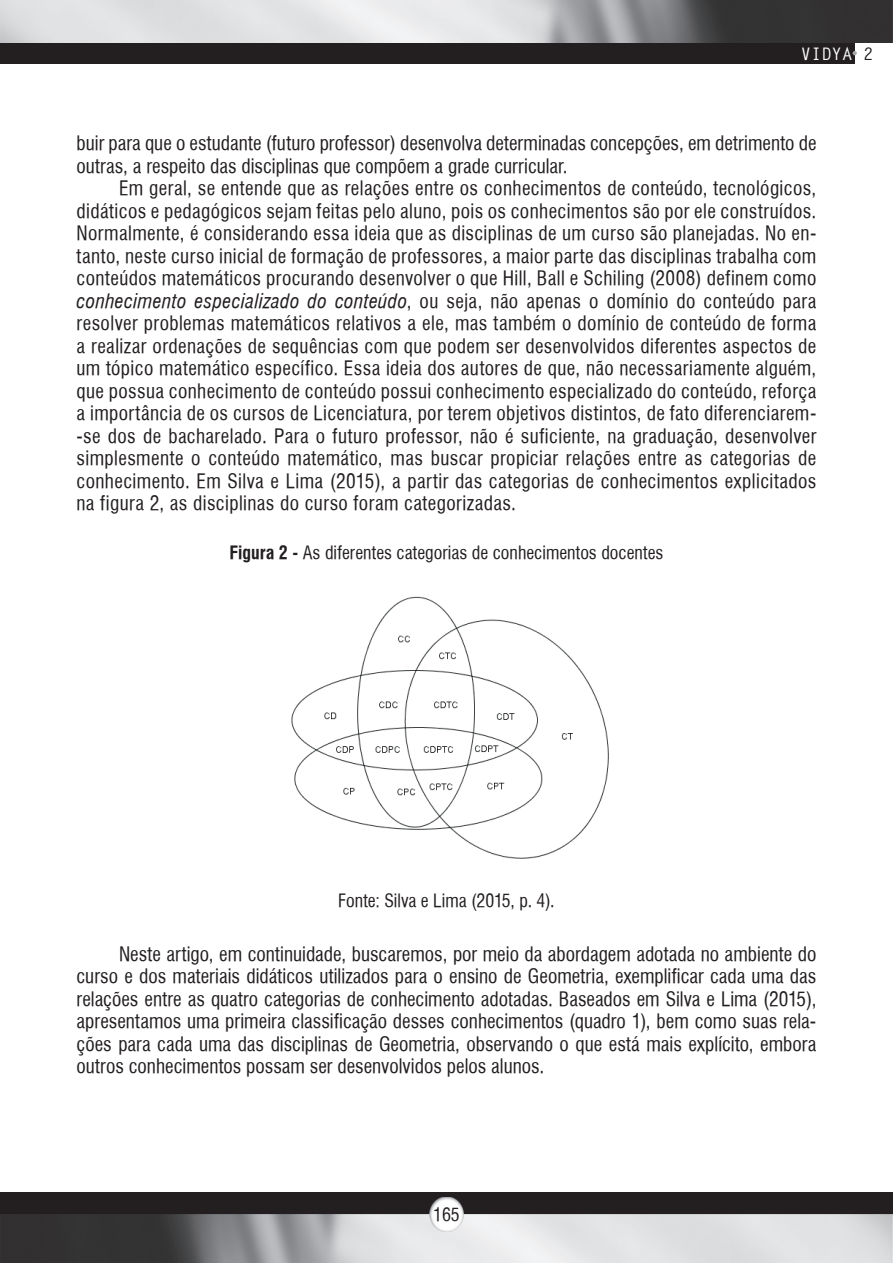
<style>
.page{position:relative;width:893px;height:1263px;background:#fff}
.page>*{position:absolute;margin:0;border:0;box-sizing:border-box;transform-origin:0 0}
.t1{font:19.5px/22.5px "Halvett Condensed";color:#231f20;text-align:justify}
.t2{font:18px "Halvett Condensed";color:#231f20}
.t3{font:700 17.25px "Letter Gothic Std";color:#fff}
.s1{color:#231f20}
.s2{font-family:"Halvett";font-style:italic;font-stretch:condensed}
.s3{font-family:"Halvett";font-weight:700;font-stretch:condensed}
</style>
<div class="page">
<div style="left:0;top:0;width:855px;height:64px;background:#231f20"></div>
<img style="left:0;top:0;width:893px;height:43px">
<svg style="left:853px;top:51px;width:4px;height:4px"></svg>
<div style="left:0;top:1193px;width:893px;height:70px;background:#231f20"></div>
<img style="left:0;top:1214px;width:893px;height:49px">
<img style="left:429px;top:1197px;width:34px;height:34px">
<img style="left:291px;top:596px;width:318px;height:263px">
<p class="t3" style="left:801px;top:43px;width:74px">VIDYA <span class="s1">2</span></p>
<p class="t1" style="left:77px;top:132px;width:741px">buir para que o estudante (futuro professor) desenvolva determinadas concepções, em detrimento de outras, a respeito das disciplinas que compõem a grade curricular.</p>
<p class="t1" style="left:77px;top:177px;width:741px;text-indent:43px">Em geral, se entende que as relações entre os conhecimentos de conteúdo, tecnológicos, didáticos e pedagógicos sejam feitas pelo aluno, pois os conhecimentos são por ele construídos.<br>Normalmente, é considerando essa ideia que as disciplinas de um curso são planejadas. No en&shy;tanto, neste curso inicial de formação de professores, a maior parte das disciplinas trabalha com conteúdos matemáticos procurando desenvolver o que Hill, Ball e Schiling (2008) definem como <span class="s2">conhecimento especializado do conteúdo</span>, ou seja, não apenas o domínio do conteúdo para resolver problemas matemáticos relativos a ele, mas também o domínio de conteúdo de forma a realizar ordenações de sequências com que podem ser desenvolvidos diferentes aspectos de um tópico matemático específico. Essa ideia dos autores de que, não necessariamente alguém, que possua conhecimento de conteúdo possui conhecimento especializado do conteúdo, reforça a importância de os cursos de Licenciatura, por terem objetivos distintos, de fato diferenciarem--se dos de bacharelado. Para o futuro professor, não é suficiente, na graduação, desenvolver simplesmente o conteúdo matemático, mas buscar propiciar relações entre as categorias de conhecimento. Em Silva e Lima (2015), a partir das categorias de conhecimentos explicitados na figura 2, as disciplinas do curso foram categorizadas.</p>
<p class="t2" style="left:229px;top:542px;width:435px"><span class="s3">Figura 2 -</span> As diferentes categorias de conhecimentos docentes</p>
<p class="t2" style="left:338px;top:890px;width:218px">Fonte: Silva e Lima (2015, p. 4).</p>
<p class="t1" style="left:77px;top:942px;width:741px;text-indent:43px">Neste artigo, em continuidade, buscaremos, por meio da abordagem adotada no ambiente do curso e dos materiais didáticos utilizados para o ensino de Geometria, exemplificar cada uma das relações entre as quatro categorias de conhecimento adotadas. Baseados em Silva e Lima (2015), apresentamos uma primeira classificação desses conhecimentos (quadro 1), bem como suas rela&shy;ções para cada uma das disciplinas de Geometria, observando o que está mais explícito, embora outros conhecimentos possam ser desenvolvidos pelos alunos.</p>
<p class="t2" style="left:433px;top:1204px;width:28px">165</p>
</div>
